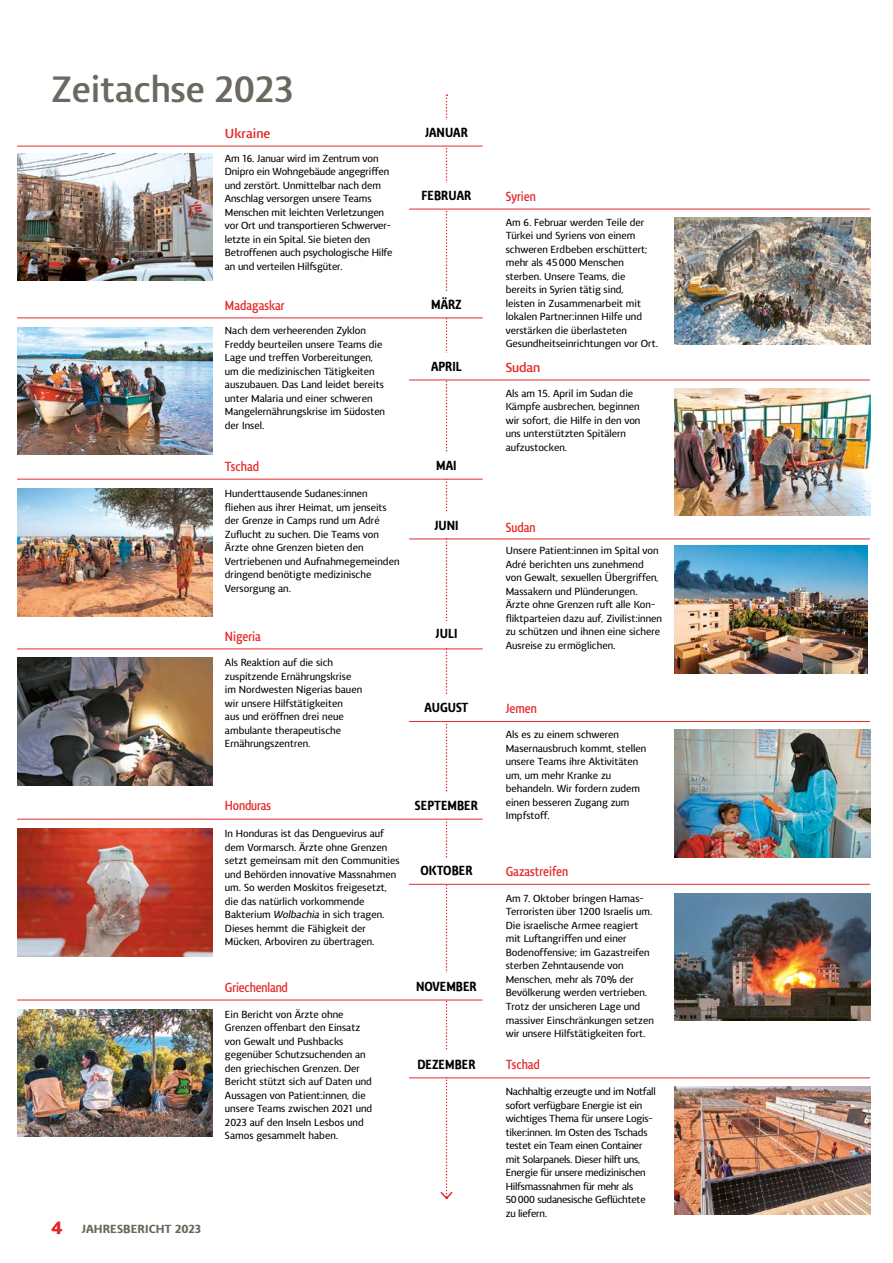
<style>
.page{position:relative;width:893px;height:1263px;background:#fff}
.page>*{position:absolute;margin:0;border:0;box-sizing:border-box;transform-origin:0 0}
.t1{font:700 37.5px "Vitali Neue";color:#6b685f}
.t2{font:700 13.5px "Vitali Neue";color:#e42b2b;scale:.85 1}
.t3{font:900 13.5px "Vitali Neue";color:#000;scale:.85 1}
.t4{font:700 13.5px "Vitali Neue";color:#e42b2b}
.t5{font:900 12px "Vitali Neue";color:#6b685f}
.t6{font:600 10.5px/13.5px "Vitali Neue";color:#000}
.t7{font:600 10.5px/13.5px "Vitali Neue";letter-spacing:-.02em;color:#000}
.s1{font-style:italic}
.s2{font-size:18px;color:#e42b2b}
</style>
<div class="page">
<svg style="left:439px;top:94px;width:15px;height:1106px"></svg>
<div style="left:400px;top:973px;width:93px;height:26px;background:#fff"></div>
<div style="left:400px;top:1052px;width:93px;height:25px;background:#fff"></div>
<div style="left:400px;top:858px;width:93px;height:25px;background:#fff"></div>
<div style="left:400px;top:793px;width:93px;height:25px;background:#fff"></div>
<div style="left:400px;top:695px;width:93px;height:26px;background:#fff"></div>
<div style="left:400px;top:621px;width:93px;height:26px;background:#fff"></div>
<div style="left:400px;top:513px;width:93px;height:25px;background:#fff"></div>
<div style="left:400px;top:453px;width:93px;height:25px;background:#fff"></div>
<div style="left:400px;top:354px;width:93px;height:25px;background:#fff"></div>
<div style="left:400px;top:292px;width:93px;height:25px;background:#fff"></div>
<div style="left:400px;top:183px;width:93px;height:26px;background:#fff"></div>
<div style="left:400px;top:120px;width:93px;height:25px;background:#fff"></div>
<hr style="left:17px;top:1000px;width:465px;height:1px;background:#e42b2b">
<hr style="left:17px;top:819px;width:465px;height:1px;background:#e42b2b">
<hr style="left:17px;top:648px;width:465px;height:1px;background:#e42b2b">
<hr style="left:17px;top:479px;width:465px;height:1px;background:#e42b2b">
<hr style="left:17px;top:317px;width:465px;height:1px;background:#e42b2b">
<hr style="left:17px;top:146px;width:465px;height:1px;background:#e42b2b">
<hr style="left:409px;top:1077px;width:461px;height:1px;background:#e42b2b">
<hr style="left:409px;top:884px;width:461px;height:1px;background:#e42b2b">
<hr style="left:409px;top:721px;width:461px;height:1px;background:#e42b2b">
<hr style="left:409px;top:538px;width:461px;height:1px;background:#e42b2b">
<hr style="left:409px;top:380px;width:461px;height:1px;background:#e42b2b">
<hr style="left:409px;top:209px;width:461px;height:1px;background:#e42b2b">
<img style="left:674px;top:217px;width:196px;height:128px">
<img style="left:674px;top:388px;width:196px;height:128px">
<img style="left:674px;top:546px;width:193px;height:127px">
<img style="left:674px;top:729px;width:196px;height:128px">
<img style="left:674px;top:893px;width:196px;height:127px">
<img style="left:674px;top:1086px;width:196px;height:128px">
<img style="left:17px;top:153px;width:196px;height:128px">
<img style="left:17px;top:327px;width:196px;height:128px">
<img style="left:17px;top:489px;width:196px;height:127px">
<img style="left:17px;top:658px;width:196px;height:127px">
<img style="left:17px;top:829px;width:196px;height:127px">
<img style="left:17px;top:1009px;width:196px;height:127px">
<h1 class="t1" style="left:51px;top:67px;width:244px">Zeitachse 2023</h1>
<p class="t4" style="left:225px;top:125px;width:47px">Ukraine</p>
<p class="t6" style="left:225px;top:151px;width:169px">Am 16. Januar wird im Zentrum von Dnipro ein Wohngebäude angegriffen und zerstört. Unmittelbar nach dem Anschlag versorgen unsere Teams Menschen mit leichten Verletzungen vor Ort und transportieren Schwerver&shy;letzte in ein Spital. Sie bieten den Betroffenen auch psychologische Hilfe an und verteilen Hilfsgüter.</p>
<p class="t2" style="left:225px;top:297px;width:72px">Madagaskar</p>
<p class="t6" style="left:225px;top:324px;width:162px">Nach dem verheerenden Zyklon<br>Freddy beurteilen unsere Teams die<br>Lage und treffen Vorbereitungen, um die medizinischen Tätigkeiten auszubauen. Das Land leidet bereits unter Malaria und einer schweren<br>Mangelernährungskrise im Südosten der Insel.</p>
<p class="t2" style="left:225px;top:459px;width:42px">Tschad</p>
<p class="t6" style="left:225px;top:487px;width:176px">Hunderttausende Sudanes:innen fliehen aus ihrer Heimat, um jenseits der Grenze in Camps rund um Adré<br>Zuflucht zu suchen. Die Teams von<br>Ärzte ohne Grenzen bieten den<br>Vertriebenen und Aufnahmegemeinden dringend benötigte medizinische<br>Versorgung an.</p>
<p class="t2" style="left:225px;top:628px;width:44px">Nigeria</p>
<p class="t6" style="left:225px;top:656px;width:139px">Als Reaktion auf die sich zuspitzende Ernährungskrise im Nordwesten Nigerias bauen wir unsere Hilfstätigkeiten<br>aus und eröffnen drei neue ambulante therapeutische<br>Ernährungszentren.</p>
<p class="t3" style="left:425px;top:124px;width:52px">JANUAR</p>
<p class="t3" style="left:422px;top:188px;width:60px">FEBRUAR</p>
<p class="t3" style="left:431px;top:296px;width:38px">MÄRZ</p>
<p class="t3" style="left:431px;top:358px;width:38px">APRIL</p>
<p class="t3" style="left:436px;top:457px;width:25px">MAI</p>
<p class="t3" style="left:434px;top:517px;width:30px">JUNI</p>
<p class="t3" style="left:436px;top:626px;width:27px">JULI</p>
<p class="t3" style="left:424px;top:699px;width:53px">AUGUST</p>
<p class="t2" style="left:225px;top:798px;width:56px">Honduras</p>
<p class="t6" style="left:225px;top:827px;width:176px">In Honduras ist das Denguevirus auf dem Vormarsch. Ärzte ohne Grenzen setzt gemeinsam mit den Communities und Behörden innovative Massnahmen um. So werden Moskitos freigesetzt, die das natürlich vorkommende Bakterium <span class="s1">Wolbachia</span> in sich tragen.<br>Dieses hemmt die Fähigkeit der Mücken, Arboviren zu übertragen.</p>
<p class="t2" style="left:225px;top:979px;width:76px">Griechenland</p>
<p class="t6" style="left:225px;top:1007px;width:149px">Ein Bericht von Ärzte ohne<br>Grenzen offenbart den Einsatz von Gewalt und Pushbacks gegenüber Schutzsuchenden an den griechischen Grenzen. Der<br>Bericht stützt sich auf Daten und<br>Aussagen von Patient:innen, die unsere Teams zwischen 2021 und<br>2023 auf den Inseln Lesbos und<br>Samos gesammelt haben.</p>
<p class="t3" style="left:415px;top:797px;width:76px">SEPTEMBER</p>
<p class="t3" style="left:420px;top:862px;width:63px">OKTOBER</p>
<p class="t3" style="left:416px;top:978px;width:73px">NOVEMBER</p>
<p class="t3" style="left:417px;top:1056px;width:70px">DEZEMBER</p>
<p class="t5" style="left:51px;top:1222px;width:152px"><span class="s2">4</span> JAHRESBERICHT 2023</p>
<p class="t2" style="left:506px;top:189px;width:37px">Syrien</p>
<p class="t6" style="left:506px;top:215px;width:154px">Am 6. Februar werden Teile der<br>Türkei und Syriens von einem schweren Erdbeben erschüttert; mehr als 45000 Menschen sterben. Unsere Teams, die bereits in Syrien tätig sind,<br>leisten in Zusammenarbeit mit lokalen Partner:innen Hilfe und verstärken die überlasteten<br>Gesundheitseinrichtungen vor Ort.</p>
<p class="t6" style="left:506px;top:386px;width:136px">Als am 15. April im Sudan die<br>Kämpfe ausbrechen, beginnen wir sofort, die Hilfe in den von uns unterstützten Spitälern aufzustocken.</p>
<p class="t4" style="left:506px;top:359px;width:36px">Sudan</p>
<p class="t2" style="left:506px;top:519px;width:37px">Sudan</p>
<p class="t6" style="left:506px;top:544px;width:158px">Unsere Patient:innen im Spital von Adré berichten uns zunehmend von Gewalt, sexuellen Übergriffen, Massakern und Plünderungen.<br>Ärzte ohne Grenzen ruft alle Kon&shy;fliktparteien dazu auf, Zivilist:innen zu schützen und ihnen eine sichere Ausreise zu ermöglichen.</p>
<p class="t2" style="left:506px;top:700px;width:38px">Jemen</p>
<p class="t6" style="left:506px;top:728px;width:142px">Als es zu einem schweren<br>Masernausbruch kommt, stellen unsere Teams ihre Aktivitäten um, um mehr Kranke zu behandeln. Wir fordern zudem einen besseren Zugang zum<br>Impfstoff.</p>
<p class="t2" style="left:506px;top:864px;width:75px">Gazastreifen</p>
<p class="t6" style="left:506px;top:892px;width:150px">Am 7. Oktober bringen Hamas-<br>Terroristen über 1200 Israelis um.<br>Die israelische Armee reagiert mit Luftangriffen und einer<br>Bodenoffensive; im Gazastreifen sterben Zehntausende von<br>Menschen, mehr als 70% der<br>Bevölkerung werden vertrieben.<br>Trotz der unsicheren Lage und massiver Einschränkungen setzen wir unsere Hilfstätigkeiten fort.</p>
<p class="t2" style="left:506px;top:1057px;width:42px">Tschad</p>
<p class="t7" style="left:506px;top:1085px;width:152px">Nachhaltig erzeugte und im Notfall sofort verfügbare Energie ist ein wichtiges Thema für unsere Logis&shy;tiker:innen. Im Osten des Tschads testet ein Team einen Container mit Solarpanels. Dieser hilft uns,<br>Energie für unsere medizinischen<br>Hilfsmassnahmen für mehr als<br>50000 sudanesische Geflüchtete zu liefern.</p>
</div>
